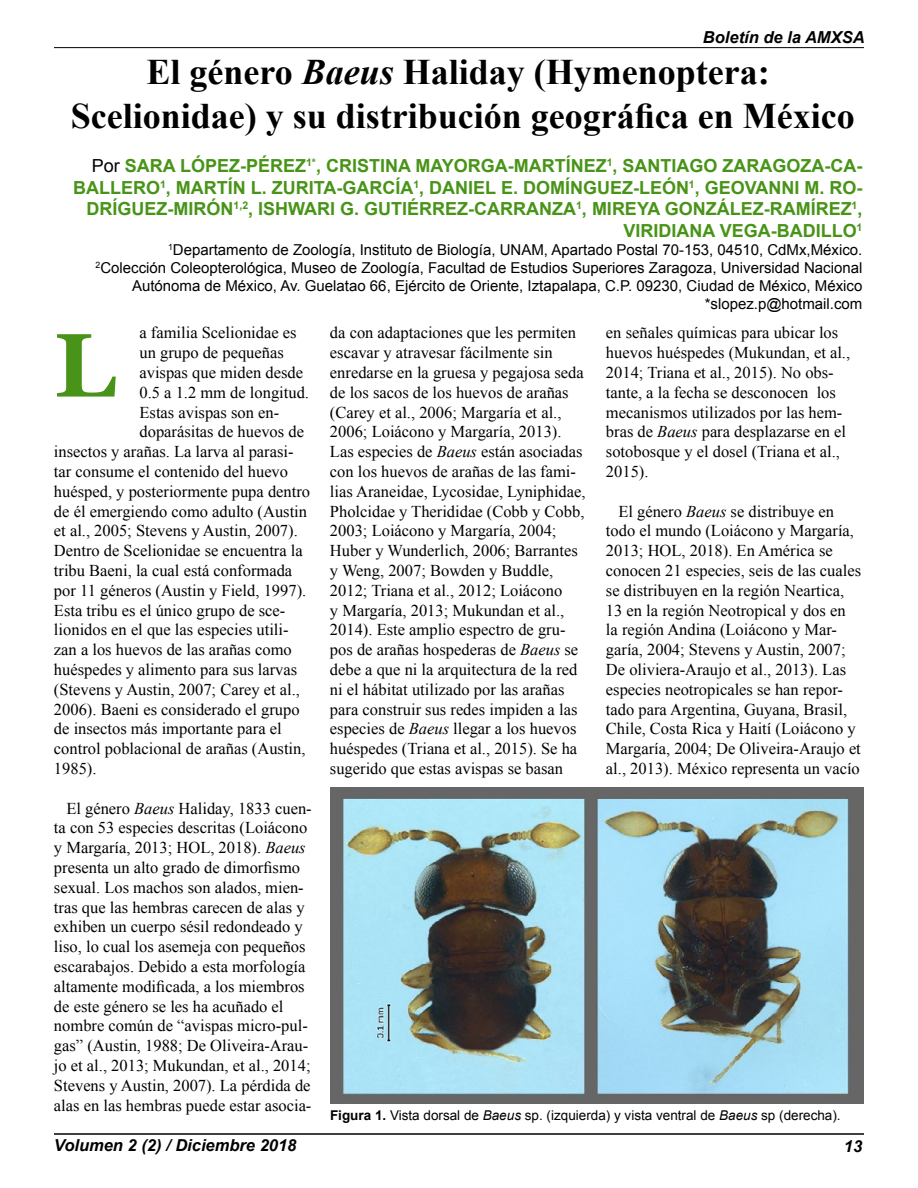
<style>
.page{position:relative;width:918px;height:1188px;background:#fff}
.page>*{position:absolute;margin:0;border:0;box-sizing:border-box;transform-origin:0 0}
.t1{font:700 90px "Georgia";color:#489418}
.t2{font:700 36px/43.2px "Times New Roman";color:#000;text-align:center}
.t3{font:700 18px/21.6px "Arial";color:#489418;text-align:right}
.t4{font:16.5px/19.8px "Times New Roman";color:#000}
.t5{font:italic 700 16.5px "Arial";color:#000}
.t6{font:15px/18px "Arial";color:#000;text-align:right}
.t7{font:13.5px "Arial";color:#000}
.s1{font-style:italic}
.s2{font-weight:400;color:#000}
.s3{font-weight:700}
</style>
<div class="page">
<hr style="left:54px;top:47px;width:810px;height:1px;background:#000">
<hr style="left:54px;top:1134px;width:810px;height:1px;background:#000">
<img style="left:330px;top:787px;width:534px;height:317px">
<p class="t5" style="left:703px;top:26px;width:163px">Boletín de la AMXSA</p>
<h2 class="t2" style="left:71px;top:50px;width:786px">El género <span class="s1">Baeus</span> Haliday (Hymenoptera:<br>Scelionidae) y su distribución geográfica en México</h2>
<p class="t3" style="left:92px;top:156px;width:772px"><span class="s2">Por</span> SARA LÓPEZ-PÉREZ<sup>1*</sup>, CRISTINA MAYORGA-MARTÍNEZ<sup>1</sup>, SANTIAGO ZARAGOZA-CA-</p>
<p class="t3" style="left:73px;top:177px;width:791px">BALLERO<sup>1</sup>, MARTÍN L. ZURITA-GARCÍA<sup>1</sup>, DANIEL E. DOMÍNGUEZ-LEÓN<sup>1</sup>, GEOVANNI M. RO-</p>
<p class="t3" style="left:87px;top:199px;width:291px">DRÍGUEZ-MIRÓN<sup>1,2</sup>, ISHWARI G. GUT</p>
<p class="t3" style="left:402px;top:199px;width:382px">IÉRREZ-CARRANZA<sup>1</sup>, MIREYA GONZÁLEZ-RAM</p>
<p class="t3" style="left:623px;top:199px;width:241px">ÍREZ<sup>1</sup>,<br>VIRIDIANA VEGA-BADILLO<sup>1</sup></p>
<p class="t6" style="left:96px;top:241px;width:768px"><sup>1</sup>Departamento de Zoología, Instituto de Biología, UNAM, Apartado Postal 70-153, 04510, CdMx,México.<br><sup>2</sup>Colección Coleopterológica, Museo de Zoología, Facultad de Estudios Superiores Zaragoza, Universidad Nacional Autónoma de México, Av. Guelatao 66, Ejército de Oriente, Iztapalapa, C.P. 09230, Ciudad de México, México *slopez.p@hotmail.com</p>
<h1 class="t1" style="left:54px;top:298px;width:63px">L</h1>
<p class="t4" style="left:140px;top:323px;width:159px">a familia Scelionidae es</p>
<p class="t4" style="left:140px;top:343px;width:146px">un grupo de pequeñas</p>
<p class="t4" style="left:140px;top:362px;width:165px">avispas que miden desde</p>
<p class="t4" style="left:140px;top:382px;width:171px">0.5 a 1.2 mm de longitud.</p>
<p class="t4" style="left:140px;top:402px;width:141px">Estas avispas son en-</p>
<p class="t4" style="left:140px;top:422px;width:166px">doparásitas de huevos de</p>
<p class="t4" style="left:54px;top:442px;width:241px">insectos y arañas. La larva al parasi-</p>
<p class="t4" style="left:54px;top:461px;width:236px">tar consume el contenido del huevo</p>
<p class="t4" style="left:54px;top:481px;width:258px">huésped, y posteriormente pupa dentro</p>
<p class="t4" style="left:54px;top:501px;width:255px">de él emergiendo como adulto (Austin</p>
<p class="t4" style="left:54px;top:521px;width:245px">et al., 2005; Stevens y Austin, 2007).</p>
<p class="t4" style="left:54px;top:541px;width:250px">Dentro de Scelionidae se encuentra la</p>
<p class="t4" style="left:54px;top:560px;width:240px">tribu Baeni, la cual está conformada</p>
<p class="t4" style="left:54px;top:580px;width:254px">por 11 géneros (Austin y Field, 1997).</p>
<p class="t4" style="left:54px;top:600px;width:233px">Esta tribu es el único grupo de sce-</p>
<p class="t4" style="left:54px;top:620px;width:236px">lionidos en el que las especies utili-</p>
<p class="t4" style="left:54px;top:640px;width:239px">zan a los huevos de las arañas como</p>
<p class="t4" style="left:54px;top:659px;width:245px">huéspedes y alimento para sus larvas</p>
<p class="t4" style="left:54px;top:679px;width:248px">(Stevens y Austin, 2007; Carey et al.,</p>
<p class="t4" style="left:54px;top:699px;width:247px">2006). Baeni es considerado el grupo</p>
<p class="t4" style="left:54px;top:719px;width:229px">de insectos más importante para el</p>
<p class="t4" style="left:54px;top:739px;width:253px">control poblacional de arañas (Austin,</p>
<p class="t4" style="left:54px;top:758px;width:44px">1985).</p>
<p class="t4" style="left:54px;top:798px;width:259px;text-indent:12px">El género <span class="s1">Baeus</span> Haliday, 1833 cuen&shy;ta con 53 especies descritas (Loiácono y Margaría, 2013; HOL, 2018). <span class="s1">Baeus </span>presenta un alto grado de dimorfismo sexual. Los machos son alados, mien&shy;tras que las hembras carecen de alas y exhiben un cuerpo sésil redondeado y liso, lo cual los asemeja con pequeños escarabajos. Debido a esta morfología altamente modificada, a los miembros de este género se les ha acuñado el nombre común de “avispas micro-pul&shy;gas” (Austin, 1988; De Oliveira-Arau&shy;jo et al., 2013; Mukundan, et al., 2014; Stevens y Austin, 2007). La pérdida de alas en las hembras puede estar asocia-</p>
<p class="t4" style="left:330px;top:323px;width:257px">da con adaptaciones que les permiten escavar y atravesar fácilmente sin enredarse en la gruesa y pegajosa seda de los sacos de los huevos de arañas (Carey et al., 2006; Margaría et al., 2006; Loiácono y Margaría, 2013).<br>Las especies de <span class="s1">Baeus</span> están asociadas con los huevos de arañas de las fami&shy;lias Araneidae, Lycosidae, Lyniphidae, Pholcidae y Therididae (Cobb y Cobb, 2003; Loiácono y Margaría, 2004; Huber y Wunderlich, 2006; Barrantes y Weng, 2007; Bowden y Buddle, 2012; Triana et al., 2012; Loiácono<br>y Margaría, 2013; Mukundan et al., 2014). Este amplio espectro de gru&shy;pos de arañas hospederas de <span class="s1">Baeus</span> se debe a que ni la arquitectura de la red ni el hábitat utilizado por las arañas para construir sus redes impiden a las especies de <span class="s1">Baeus</span> llegar a los huevos huéspedes (Triana et al., 2015). Se ha sugerido que estas avispas se basan</p>
<p class="t4" style="left:606px;top:323px;width:246px">en señales químicas para ubicar los huevos huéspedes (Mukundan, et al.,<br>2014; Triana et al., 2015). No obs&shy;tante, a la fecha se desconocen los mecanismos utilizados por las hem&shy;bras de <span class="s1">Baeus</span> para desplazarse en el sotobosque y el dosel (Triana et al.,<br>2015).</p>
<p class="t4" style="left:606px;top:501px;width:257px;text-indent:12px">El género <span class="s1">Baeus</span> se distribuye en todo el mundo (Loiácono y Margaría, 2013; HOL, 2018). En América se conocen 21 especies, seis de las cuales se distribuyen en la región Neartica, 13 en la región Neotropical y dos en la región Andina (Loiácono y Mar&shy;garía, 2004; Stevens y Austin, 2007; De oliviera-Araujo et al., 2013). Las especies neotropicales se han repor&shy;tado para Argentina, Guyana, Brasil, Chile, Costa Rica y Haití (Loiácono y Margaría, 2004; De Oliveira-Araujo et al., 2013). México representa un vacío</p>
<p class="t7" style="left:330px;top:1106px;width:512px"><span class="s3">FIGURA 1.</span> Vista dorsal de <span class="s1">Baeus</span> sp. (izquierda) y vista ventral de <span class="s1">Baeus</span> sp (derecha).</p>
<p class="t5" style="left:54px;top:1134px;width:244px">Volumen 2 (2) / Diciembre 2018</p>
<p class="t5" style="left:844px;top:1136px;width:20px">13</p>
</div>
